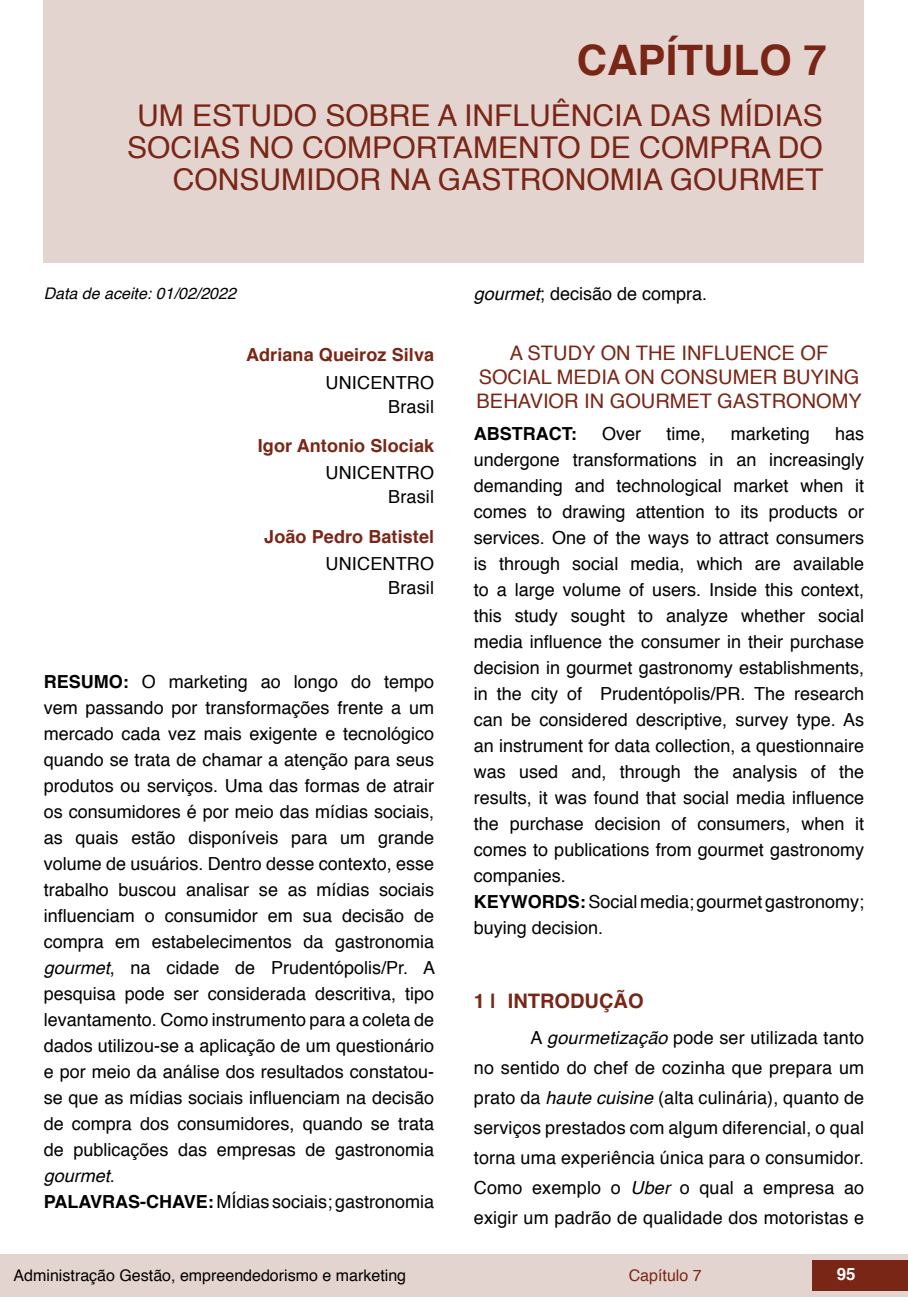
<style>
.page{position:relative;width:908px;height:1304px;background:#fff}
.page>*{position:absolute;margin:0;border:0;box-sizing:border-box;transform-origin:0 0}
.capítulos{font:700 42px "Helvetica";color:#7a2616}
.nome_artigos{font:30px/32px "Helvetica";color:#7a2616;text-align:right}
.título_Inglês{font:20px/24px "Helvetica";color:#7a2616;text-align:center}
.t1{font:700 20px "Helvetica";color:#7a2616}
.Resumos_e_PC_TXT{font:18px/26px "Helvetica";color:#000;text-align:justify}
.txt{font:18px/30px "Helvetica";letter-spacing:.01em;color:#000;text-align:justify}
.nome_autores{font:700 18px "Helvetica";letter-spacing:.005em;color:#7a2616}
.info_autores{font:18px "Helvetica";letter-spacing:.01em;color:#000}
.Resumos_e_PC_TXT-2{font:700 18px "Helvetica";color:#000}
.t2{font:700 16.8px "Helvetica";color:#fff}
.t3{font:16px "Helvetica";color:#000}
.t4{font:italic 16px "Helvetica";color:#000}
.t5{font:16px "Helvetica";color:#7a2616}
.s1{font-weight:700}
.s2{font-style:italic}
</style>
<div class="page">
<div style="left:0;top:1254px;width:906px;height:43px;background:#e4d4d0"></div>
<div style="left:812px;top:1261px;width:95px;height:30px;background:#7a2616"></div>
<div style="left:44px;top:0;width:819px;height:263px;background:#e4d4d0"></div>
<p class="capítulos" style="left:576px;top:26px;width:251px">CAPÍTULO 7</p>
<p class="nome_artigos" style="left:127px;top:101px;width:697px">UM ESTUDO SOBRE A INFLUÊNCIA DAS MÍDIAS<br>SOCIAS NO COMPORTAMENTO DE COMPRA DO<br>CONSUMIDOR NA GASTRONOMIA GOURMET</p>
<p class="t4" style="left:44px;top:280px;width:194px">Data de aceite: 01/02/2022</p>
<p class="nome_autores" style="left:246px;top:341px;width:189px">Adriana Queiroz Silva</p>
<p class="info_autores" style="left:325px;top:369px;width:110px">UNICENTRO</p>
<p class="info_autores" style="left:388px;top:393px;width:47px">Brasil</p>
<p class="nome_autores" style="left:258px;top:431px;width:178px">Igor Antonio Slociak</p>
<p class="info_autores" style="left:325px;top:459px;width:110px">UNICENTRO</p>
<p class="info_autores" style="left:388px;top:483px;width:47px">Brasil</p>
<p class="nome_autores" style="left:264px;top:522px;width:171px">João Pedro Batistel</p>
<p class="info_autores" style="left:325px;top:550px;width:110px">UNICENTRO</p>
<p class="info_autores" style="left:388px;top:574px;width:47px">Brasil</p>
<p class="Resumos_e_PC_TXT" style="left:44px;top:669px;width:393px"><span class="s1">RESUMO:</span> O marketing ao longo do tempo vem passando por transformações frente a um mercado cada vez mais exigente e tecnológico quando se trata de chamar a atenção para seus produtos ou serviços. Uma das formas de atrair os consumidores é por meio das mídias sociais, as quais estão disponíveis para um grande volume de usuários. Dentro desse contexto, esse trabalho buscou analisar se as mídias sociais influenciam o consumidor em sua decisão de compra em estabelecimentos da gastronomia <span class="s2">gourmet</span>, na cidade de Prudentópolis/Pr. A pesquisa pode ser considerada descritiva, tipo levantamento. Como instrumento para a coleta de dados utilizou-se a aplicação de um questionário e por meio da análise dos resultados constatou&shy;se que as mídias sociais influenciam na decisão de compra dos consumidores, quando se trata de publicações das empresas de gastronomia <span class="s2">gourmet</span>.</p>
<p class="Resumos_e_PC_TXT" style="left:44px;top:1189px;width:392px"><span class="s1">PALAVRAS-CHAVE:</span> MÍdias sociais; gastronomia</p>
<p class="Resumos_e_PC_TXT" style="left:473px;top:281px;width:235px"><span class="s2">gourmet</span>; decisão de compra.</p>
<p class="título_Inglês" style="left:476px;top:342px;width:386px">A STUDY ON THE INFLUENCE OF<br>SOCIAL MEDIA ON CONSUMER BUYING<br>BEHAVIOR IN GOURMET GASTRONOMY</p>
<p class="Resumos_e_PC_TXT-2" style="left:473px;top:419px;width:104px">ABSTRACT:</p>
<p class="Resumos_e_PC_TXT" style="left:602px;top:421px;width:41px">Over</p>
<p class="Resumos_e_PC_TXT" style="left:666px;top:421px;width:41px">time,</p>
<p class="Resumos_e_PC_TXT" style="left:730px;top:421px;width:81px">marketing</p>
<p class="Resumos_e_PC_TXT" style="left:473px;top:421px;width:392px;text-indent:361px">has undergone transformations in an increasingly demanding and technological market when it comes to drawing attention to its products or services. One of the ways to attract consumers is through social media, which are available to a large volume of users. Inside this context, this study sought to analyze whether social media influence the consumer in their purchase decision in gourmet gastronomy establishments, in the city of Prudentópolis/PR. The research can be considered descriptive, survey type. As an instrument for data collection, a questionnaire was used and, through the analysis of the results, it was found that social media influence the purchase decision of consumers, when it comes to publications from gourmet gastronomy companies.</p>
<p class="Resumos_e_PC_TXT" style="left:473px;top:889px;width:392px"><span class="s1">KEYWORDS:</span> Social media; gourmet gastronomy; buying decision.</p>
<p class="t1" style="left:473px;top:985px;width:171px">1 | INTRODUÇÃO</p>
<p class="txt" style="left:473px;top:1023px;width:392px;text-indent:57px">A <span class="s2">gourmetização</span> pode ser utilizada tanto no sentido do chef de cozinha que prepara um prato da <span class="s2">haute cuisine</span> (alta culinária), quanto de serviços prestados com algum diferencial, o qual torna uma experiência única para o consumidor.<br>Como exemplo o <span class="s2">Uber</span> o qual a empresa ao exigir um padrão de qualidade dos motoristas e</p>
<p class="t3" style="left:14px;top:1263px;width:394px">Administração Gestão, empreendedorismo e marketing</p>
<p class="t5" style="left:628px;top:1263px;width:74px">Capítulo 7</p>
<p class="t2" style="left:836px;top:1261px;width:20px">95</p>
</div>
